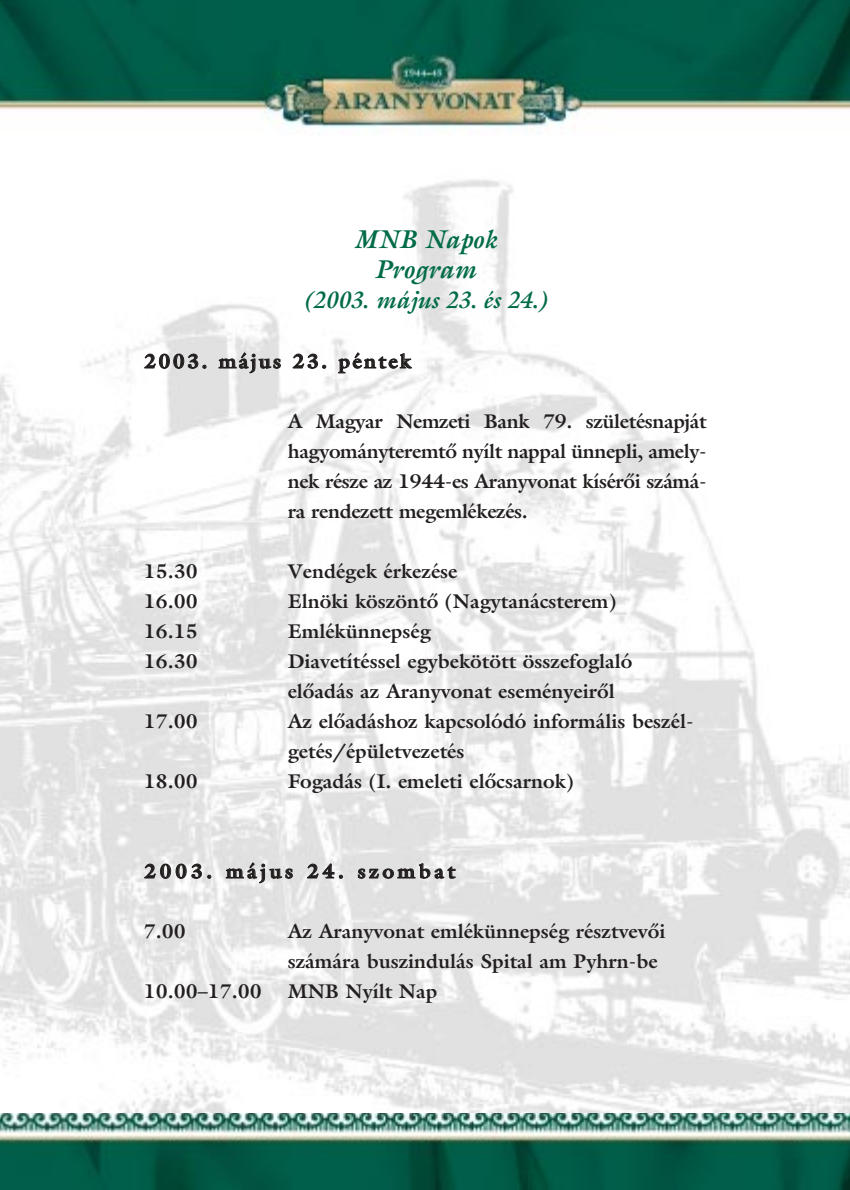
<style>
.page{position:relative;width:850px;height:1190px;background:#fff}
.page>*{position:absolute;margin:0;border:0;box-sizing:border-box;transform-origin:0 0}
.t1{font:italic 700 26px/30px "H Galliard";color:#006b48;text-align:center}
.t2{font:italic 700 24px "H Galliard";color:#006b48}
.t3{font:700 20px/30px "H Galliard";color:#231f1f}
.t4{font:700 20px "H Galliard";letter-spacing:.18em;color:#231f1f}
.t5{font:700 20px "H Galliard";letter-spacing:.12em;color:#231f1f}
</style>
<div class="page">
<img style="left:0;top:0;width:850px;height:1190px">
<img style="left:0;top:138px;width:850px;height:975px">
<h1 class="t1" style="left:354px;top:228px;width:145px">MNB Napok<br>Program</h1>
<p class="t2" style="left:302px;top:291px;width:248px">(2003. május 23. és 24.)</p>
<p class="t5" style="left:144px;top:354px;width:269px">2003. május 23. péntek</p>
<p class="t3" style="left:288px;top:409px;width:420px;text-align:justify">A Magyar Nemzeti Bank 79. születésnapját hagyományteremtô nyílt nappal ünnepli, amely&shy;nek része az 1944-es Aranyvonat kísérôi számá&shy;ra rendezett megemlékezés.</p>
<p class="t3" style="left:144px;top:559px;width:55px">15.30</p>
<p class="t3" style="left:288px;top:559px;width:171px">Vendégek érkezése</p>
<p class="t3" style="left:144px;top:589px;width:55px">16.00</p>
<p class="t3" style="left:288px;top:589px;width:330px">Elnöki köszöntô (Nagytanácsterem)</p>
<p class="t3" style="left:144px;top:619px;width:55px">16.15</p>
<p class="t3" style="left:288px;top:619px;width:145px">Emlékünnepség</p>
<p class="t3" style="left:144px;top:649px;width:55px">16.30</p>
<p class="t3" style="left:288px;top:649px;width:346px">Diavetítéssel egybekötött összefoglaló elôadás az Aranyvonat eseményeirôl</p>
<p class="t3" style="left:144px;top:709px;width:55px">17.00</p>
<p class="t3" style="left:288px;top:709px;width:407px">Az elôadáshoz kapcsolódó informális beszél&shy;getés/épületvezetés</p>
<p class="t3" style="left:144px;top:769px;width:55px">18.00</p>
<p class="t3" style="left:288px;top:769px;width:288px">Fogadás (I. emeleti elôcsarnok)</p>
<p class="t4" style="left:144px;top:864px;width:313px">2003. május 24. szombat</p>
<p class="t3" style="left:144px;top:919px;width:43px">7.00</p>
<p class="t3" style="left:288px;top:919px;width:379px">Az Aranyvonat emlékünnepség résztvevôi számára buszindulás Spital am Pyhrn-be</p>
<p class="t3" style="left:144px;top:979px;width:119px">10.00–17.00</p>
<p class="t3" style="left:288px;top:979px;width:151px">MNB Nyílt Nap</p>
</div>
